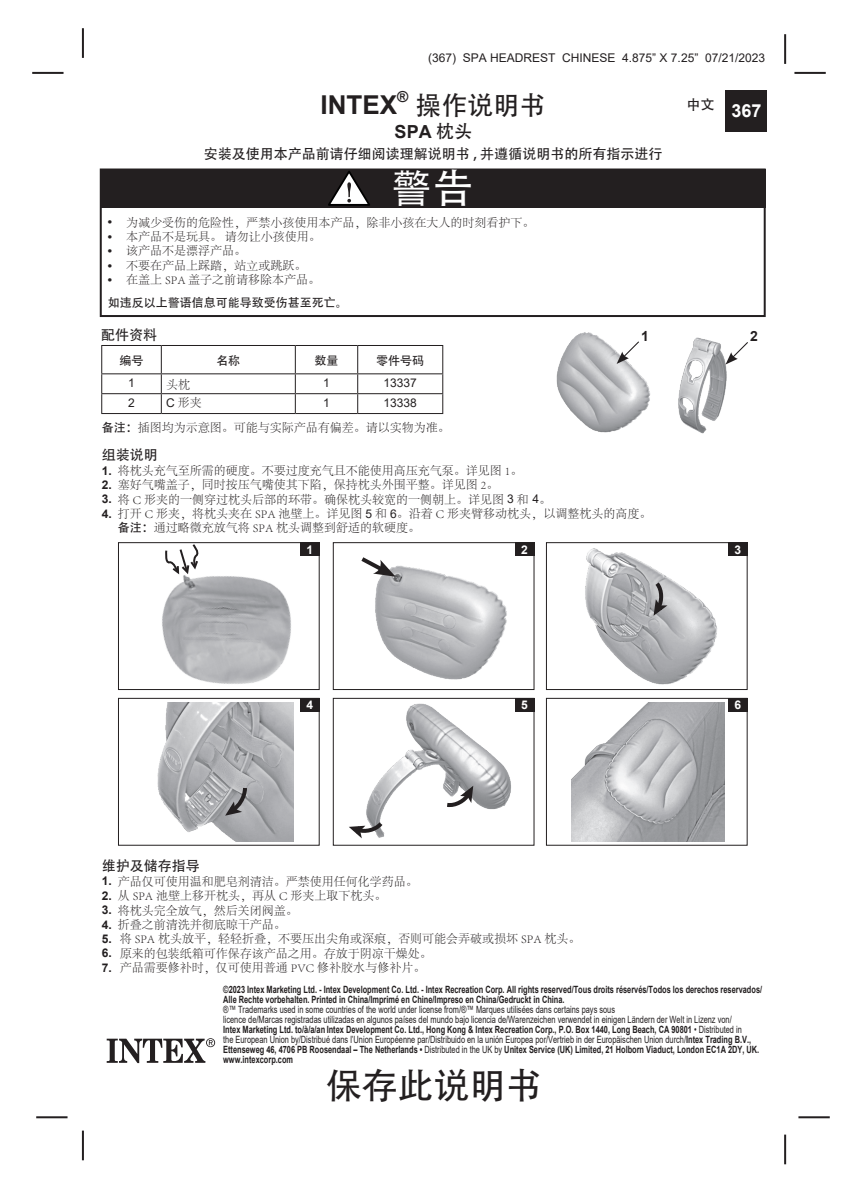
<style>
.page{position:relative;width:862px;height:1191px;background:#fff}
.page>*{position:absolute;margin:0;border:0;box-sizing:border-box;transform-origin:0 0}
.t1{font:40px "Adobe Heiti Std";color:#fff}
.t2{font:36px "Adobe Heiti Std";color:#231f20}
.t3{font:700 26px "Arial";color:#231f20}
.t4{font:26px "Adobe Heiti Std";color:#231f20}
.t5{font:700 18px "Arial";color:#231f20}
.t6{font:700 18px "Arial";color:#fff}
.t7{font:700 15.2px "Arial";color:#231f20}
.t8{font:14px "Adobe Heiti Std";color:#231f20}
.t9{font:700 14px "Arial";color:#231f20}
.t10{font:300 12px "Adobe Song Std";color:#231f20}
.t11{font:12px "Arial";color:#231f20}
.t12{font:12px "Adobe Heiti Std";color:#231f20}
.t13{font:700 12px "Arial";color:#fff}
.t14{font:10px/10px "Arial";color:#231f20;scale:.74 1}
.t15{font:700 10px/10px "Arial";color:#231f20;scale:.74 1}
.s1{font-family:"Adobe Heiti Std";font-weight:400}
.s2{font-family:"Arial";font-weight:700}
.s3{font-family:"Arial";font-weight:400}
.s4{font-weight:700}
</style>
<div class="page">
<hr style="left:32px;top:72px;width:32px;height:2px;background:#231f20">
<hr style="left:36px;top:1116px;width:32px;height:2px;background:#231f20">
<hr style="left:794px;top:72px;width:32px;height:2px;background:#231f20">
<hr style="left:798px;top:1116px;width:32px;height:2px;background:#231f20">
<hr style="left:82px;top:28px;width:2px;height:30px;background:#231f20">
<hr style="left:784px;top:34px;width:2px;height:30px;background:#231f20">
<hr style="left:82px;top:1130px;width:2px;height:30px;background:#231f20">
<hr style="left:784px;top:1134px;width:2px;height:30px;background:#231f20">
<div style="left:725px;top:91px;width:42px;height:41px;background:#231f20"></div>
<hr style="left:101px;top:413px;width:60px;height:1px;background:#231f20">
<hr style="left:161px;top:413px;width:134px;height:1px;background:#231f20">
<hr style="left:295px;top:413px;width:63px;height:1px;background:#231f20">
<hr style="left:358px;top:413px;width:85px;height:1px;background:#231f20">
<svg style="left:101px;top:345px;width:342px;height:68px"></svg>
<hr style="left:101px;top:373px;width:60px;height:1px;background:#231f20">
<hr style="left:161px;top:373px;width:134px;height:1px;background:#231f20">
<hr style="left:295px;top:373px;width:63px;height:1px;background:#231f20">
<hr style="left:358px;top:373px;width:85px;height:1px;background:#231f20">
<img style="left:556px;top:332px;width:94px;height:101px">
<img style="left:678px;top:337px;width:49px;height:97px">
<svg style="left:616px;top:340px;width:24px;height:24px"></svg>
<svg style="left:725px;top:341px;width:23px;height:23px"></svg>
<div style="left:101px;top:169px;width:665px;height:39px;background:#231f20"></div>
<div style="left:100px;top:168px;width:665px;height:149px;border:2px solid #231f20"></div>
<svg style="left:328px;top:171px;width:42px;height:35px"></svg>
<svg style="left:107px;top:1038px;width:108px;height:25px"></svg>
<div style="left:118px;top:698px;width:202px;height:147px;border:1px solid #231f20"></div>
<div style="left:333px;top:698px;width:201px;height:147px;border:1px solid #231f20"></div>
<div style="left:546px;top:698px;width:201px;height:147px;border:1px solid #231f20"></div>
<div style="left:300px;top:698px;width:19px;height:14px;background:#231f20"></div>
<div style="left:515px;top:698px;width:19px;height:14px;background:#231f20"></div>
<div style="left:728px;top:698px;width:19px;height:14px;background:#231f20"></div>
<img style="left:366px;top:703px;width:145px;height:115px">
<img style="left:571px;top:702px;width:153px;height:139px">
<img style="left:157px;top:709px;width:136px;height:132px">
<svg style="left:442px;top:784px;width:34px;height:62px"></svg>
<svg style="left:349px;top:818px;width:36px;height:21px"></svg>
<svg style="left:224px;top:784px;width:25px;height:34px"></svg>
<div style="left:118px;top:542px;width:202px;height:148px;border:1px solid #231f20"></div>
<div style="left:333px;top:542px;width:201px;height:148px;border:1px solid #231f20"></div>
<div style="left:546px;top:542px;width:201px;height:148px;border:1px solid #231f20"></div>
<div style="left:300px;top:542px;width:19px;height:14px;background:#231f20"></div>
<div style="left:515px;top:542px;width:19px;height:14px;background:#231f20"></div>
<div style="left:728px;top:542px;width:19px;height:14px;background:#231f20"></div>
<img style="left:139px;top:542px;width:176px;height:167px">
<img style="left:585px;top:548px;width:132px;height:137px">
<img style="left:375px;top:565px;width:132px;height:115px">
<svg style="left:650px;top:578px;width:15px;height:39px"></svg>
<svg style="left:361px;top:557px;width:34px;height:20px"></svg>
<svg style="left:164px;top:543px;width:36px;height:33px"></svg>
<p class="t11" style="left:428px;top:49px;width:338px">(367) SPA HEADREST CHINESE 4.875” X 7.25” 07/21/2023</p>
<p class="t3" style="left:320px;top:87px;width:78px">INTEX</p>
<p class="t7" style="left:397px;top:86px;width:13px">®</p>
<p class="t4" style="left:415px;top:90px;width:131px">操作说明书</p>
<p class="t5" style="left:395px;top:119px;width:79px">SPA <span class="s1">枕头</span></p>
<p class="t8" style="left:204px;top:145px;width:460px">安装及使用本产品前请仔细阅读理解说明书 , 并遵循说明书的所有指示进行</p>
<p class="t1" style="left:391px;top:164px;width:83px">警告</p>
<p class="t10" style="left:108px;top:216px;width:428px"><span class="s2">•</span> 为减少受伤的危险性，严禁小孩使用本产品，除非小孩在大人的时刻看护下。</p>
<p class="t10" style="left:108px;top:230px;width:215px"><span class="s2">•</span> 本产品不是玩具。请勿让小孩使用。</p>
<p class="t10" style="left:108px;top:245px;width:140px"><span class="s2">•</span> 该产品不是漂浮产品。</p>
<p class="t10" style="left:108px;top:259px;width:200px"><span class="s2">•</span> 不要在产品上踩踏，站立或跳跃。</p>
<p class="t10" style="left:108px;top:273px;width:214px"><span class="s2">•</span> 在盖上 SPA 盖子之前请移除本产品。</p>
<p class="t12" style="left:108px;top:295px;width:242px">如违反以上警语信息可能导致受伤甚至死亡。</p>
<p class="t8" style="left:686px;top:97px;width:29px">中文</p>
<h3 class="t6" style="left:731px;top:98px;width:32px">367</h3>
<p class="t8" style="left:101px;top:326px;width:57px">配件资料</p>
<p class="t12" style="left:119px;top:354px;width:25px">编号</p>
<p class="t12" style="left:216px;top:354px;width:25px">名称</p>
<p class="t12" style="left:314px;top:354px;width:25px">数量</p>
<p class="t12" style="left:376px;top:354px;width:49px">零件号码</p>
<p class="t11" style="left:128px;top:375px;width:8px">1</p>
<p class="t10" style="left:166px;top:378px;width:25px">头枕</p>
<p class="t11" style="left:323px;top:375px;width:8px">1</p>
<p class="t11" style="left:383px;top:375px;width:35px">13337</p>
<p class="t11" style="left:128px;top:395px;width:8px">2</p>
<p class="t10" style="left:166px;top:396px;width:37px"><span class="s3">C</span> 形夹</p>
<p class="t11" style="left:323px;top:395px;width:8px">1</p>
<p class="t11" style="left:383px;top:395px;width:35px">13338</p>
<p class="t10" style="left:102px;top:421px;width:350px"><span class="s1">备注：</span>插图均为示意图。可能与实际产品有偏差。请以实物为准。</p>
<p class="t9" style="left:641px;top:326px;width:9px">1</p>
<p class="t9" style="left:750px;top:326px;width:9px">2</p>
<p class="t8" style="left:102px;top:446px;width:58px">组装说明</p>
<p class="t10" style="left:102px;top:464px;width:422px"><span class="s2">1.</span> 将枕头充气至所需的硬度。不要过度充气且不能使用高压充气泵。详见图 1。</p>
<p class="t10" style="left:102px;top:478px;width:398px"><span class="s2">2.</span> 塞好气嘴盖子，同时按压气嘴使其下陷，保持枕头外围平整。详见图 2。</p>
<p class="t10" style="left:102px;top:493px;width:451px"><span class="s2">3.</span> 将 C 形夹的一侧穿过枕头后部的环带。确保枕头较宽的一侧朝上。详见图 <span class="s3">3</span> 和 <span class="s3">4</span>。</p>
<p class="t10" style="left:102px;top:507px;width:551px"><span class="s2">4.</span> 打开 C 形夹，将枕头夹在 SPA 池壁上。详见图 <span class="s3">5</span> 和 <span class="s3">6</span>。沿着 C 形夹臂移动枕头，以调整枕头的高度。</p>
<p class="t10" style="left:118px;top:521px;width:304px"><span class="s1">备注：</span>通过略微充放气将 SPA 枕头调整到舒适的软硬度。</p>
<p class="t13" style="left:306px;top:541px;width:8px">1</p>
<p class="t13" style="left:521px;top:541px;width:8px">2</p>
<p class="t13" style="left:734px;top:541px;width:8px">3</p>
<p class="t13" style="left:306px;top:696px;width:8px">4</p>
<p class="t13" style="left:521px;top:696px;width:8px">5</p>
<p class="t13" style="left:734px;top:696px;width:8px">6</p>
<p class="t8" style="left:102px;top:857px;width:100px">维护及储存指导</p>
<p class="t10" style="left:102px;top:875px;width:318px"><span class="s2">1.</span> 产品仅可使用温和肥皂剂清洁。严禁使用任何化学药品。</p>
<p class="t10" style="left:102px;top:889px;width:286px"><span class="s2">2.</span> 从 SPA 池壁上移开枕头，再从 C 形夹上取下枕头。</p>
<p class="t10" style="left:102px;top:903px;width:198px"><span class="s2">3.</span> 将枕头完全放气，然后关闭阀盖。</p>
<p class="t10" style="left:102px;top:918px;width:186px"><span class="s2">4.</span> 折叠之前清洗并彻底晾干产品。</p>
<p class="t10" style="left:102px;top:932px;width:480px"><span class="s2">5.</span> 将 SPA 枕头放平，轻轻折叠，不要压出尖角或深痕，否则可能会弄破或损坏 SPA 枕头。</p>
<p class="t10" style="left:102px;top:947px;width:332px"><span class="s2">6.</span> 原来的包装纸箱可作保存该产品之用。存放于阴凉干燥处。</p>
<p class="t10" style="left:102px;top:961px;width:325px"><span class="s2">7.</span> 产品需要修补时，仅可使用普通 PVC 修补胶水与修补片。</p>
<p class="t15" style="left:223px;top:985px;width:730px">©2023 Intex Marketing Ltd. - Intex Development Co. Ltd. - Intex Recreation Corp. All rights reserved/Tous droits réservés/Todos los derechos reservados/<br>Alle Rechte vorbehalten. Printed in China/Imprimé en Chine/Impreso en China/Gedruckt in China.</p>
<p class="t14" style="left:223px;top:1005px;width:531px">®™ Trademarks used in some countries of the world under license from/®™ Marques utilisées dans certains pays sous</p>
<p class="t14" style="left:223px;top:1015px;width:726px">licence de/Marcas registradas utilizadas en algunos países del mundo bajo licencia de/Warenzeichen verwendet in einigen Ländern der Welt in Lizenz von/<br><span class="s4">Intex Marketing Ltd. to/à/a/an Intex Development Co. Ltd., Hong Kong &amp; Intex Recreation Corp., P.O. Box 1440, Long Beach, CA 90801</span> • Distributed in<br>the European Union by/Distribué dans l’Union Européenne par/Distribuido en la unión Europea por/Vertrieb in der Europäischen Union durch/<span class="s4">Intex Trading B.V., Ettenseweg 46, 4706 PB Roosendaal – The Netherlands •</span> Distributed in the UK by <span class="s4">Unitex Service (UK) Limited, 21 Holborn Viaduct, London EC1A 2DY, UK.</span></p>
<p class="t15" style="left:223px;top:1055px;width:96px">www.intexcorp.com</p>
<p class="t2" style="left:326px;top:1064px;width:217px">保存此说明书</p>
</div>
